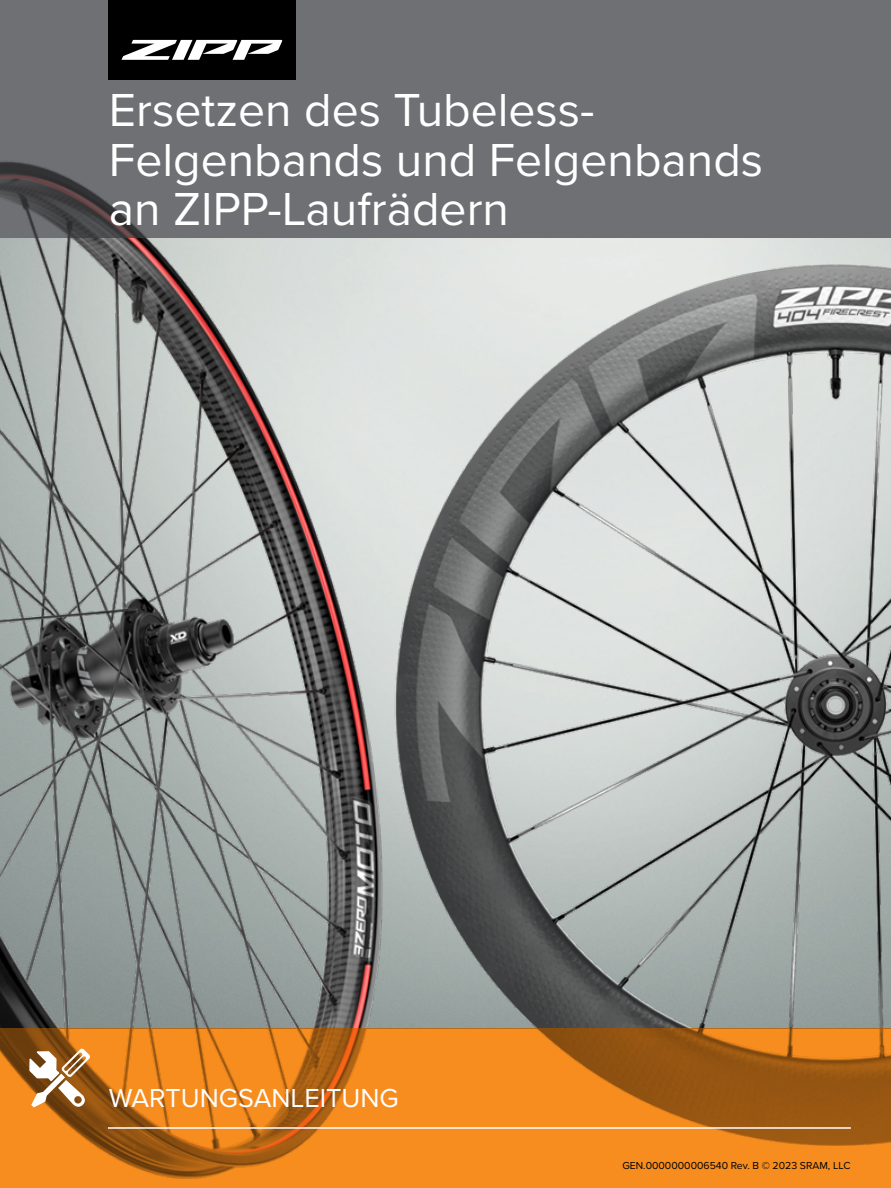
<style>
.page{position:relative;width:891px;height:1188px;background:#fff}
.page>*{position:absolute;margin:0;border:0;box-sizing:border-box;transform-origin:0 0}
.t1{font:48px/49.5px "Proxima Nova";color:#fff}
.t2{font:27px "Proxima Nova";color:#fff}
.t3{font:10.5px "Proxima Nova";color:#000}
</style>
<div class="page">
<img style="left:684px;top:238px;width:207px;height:790px">
<img style="left:0;top:238px;width:684px;height:790px">
<div style="left:0;top:0;width:891px;height:238px;background:#6f7073"></div>
<div style="left:108px;top:0;width:188px;height:79px;background:#000"></div>
<svg style="left:121px;top:40px;width:161px;height:20px"></svg>
<svg style="left:0;top:1028px;width:891px;height:160px;background:#d77a1a"></svg>
<hr style="left:108px;top:1127px;width:743px;height:2px;background:#fff">
<svg style="left:29px;top:1049px;width:61px;height:58px"></svg>
<p class="t1" style="left:109px;top:84px;width:656px">Ersetzen des Tubeless-<br>Felgenbands und Felgenbands an ZIPP-Laufrädern</p>
<p class="t2" style="left:109px;top:1078px;width:291px">WARTUNGSANLEITUNG</p>
<p class="t3" style="left:622px;top:1158px;width:230px">GEN.0000000006540 Rev. B © 2023 SRAM, LLC</p>
</div>
